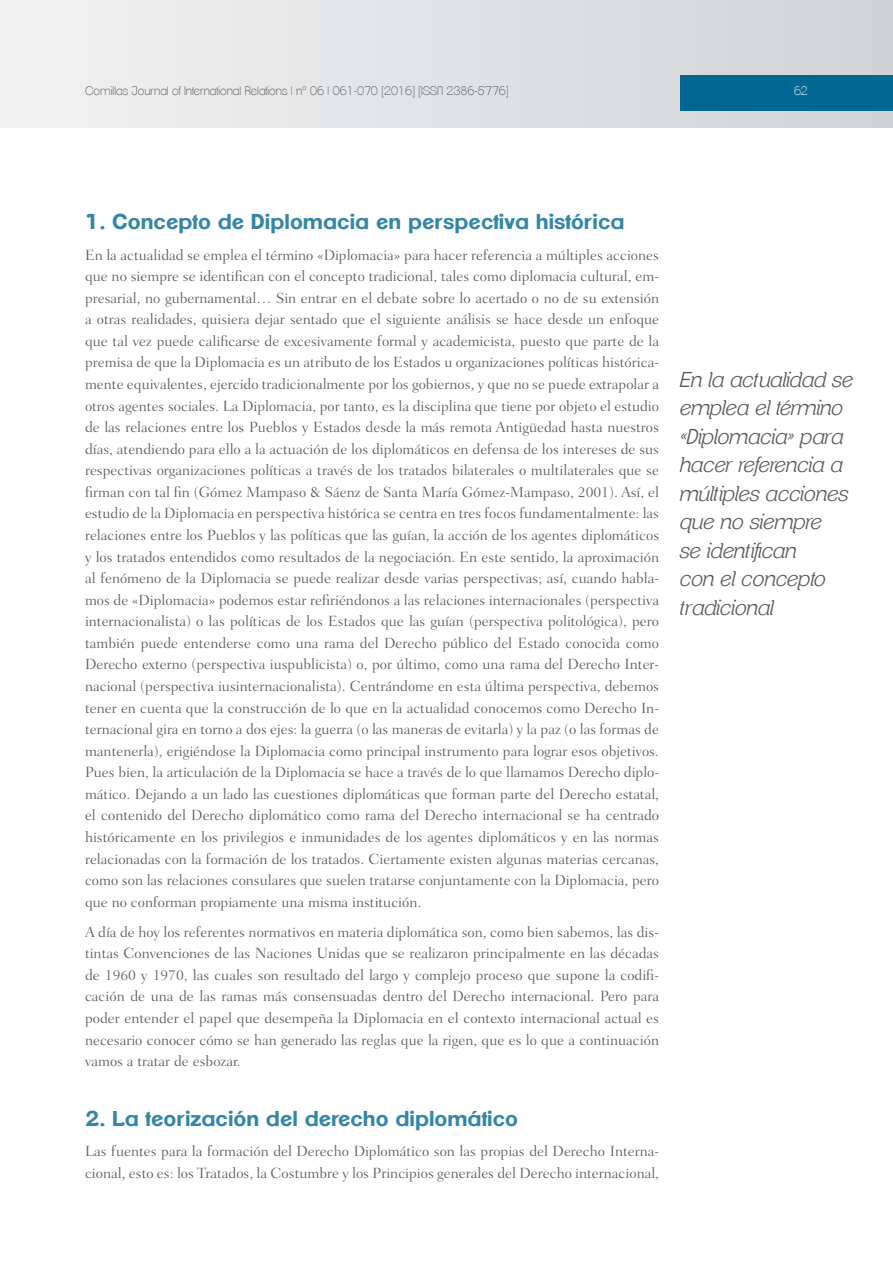
<style>
.page{position:relative;width:893px;height:1263px;background:#fff}
.page>*{position:absolute;margin:0;border:0;box-sizing:border-box;transform-origin:0 0}
.t1{font:italic 300 21px/28.5px "Clemente P Daf";color:#58595b}
.t2{font:700 21px "Clemente P Dam";color:#3386a8}
.t3{font:300 15px/21.6px "Fairfield LH";color:#58595b;text-align:justify}
.t4{font:200 12px "Clemente P Dac";color:#58595b}
.t5{font:200 12px "Clemente P Dac";color:#fff}
</style>
<div class="page">
<div style="left:0;top:0;width:893px;height:128px;background:linear-gradient(to right,#f1f2f2,#d1d3d4)"></div>
<div style="left:680px;top:75px;width:213px;height:36px;background:#006892"></div>
<p class="t4" style="left:85px;top:83px;width:425px">Comillas Journal of International Relations | nº 06 | 061-070 [2016] [ISSN 2386-5776]</p>
<p class="t5" style="left:794px;top:83px;width:15px">62</p>
<h1 class="t2" style="left:85px;top:209px;width:541px">1. Concepto de Diplomacia en perspectiva histórica</h1>
<p class="t3" style="left:85px;top:244px;width:576px">En la actualidad se emplea el término «Diplomacia» para hacer referencia a múltiples acciones que no siempre se identifican con el concepto tradicional, tales como diplomacia cultural, em&shy;presarial, no gubernamental… Sin entrar en el debate sobre lo acertado o no de su extensión a otras realidades, quisiera dejar sentado que el siguiente análisis se hace desde un enfoque que tal vez puede calificarse de excesivamente formal y academicista, puesto que parte de la premisa de que la Diplomacia es un atributo de los Estados u organizaciones políticas histórica&shy;mente equivalentes, ejercido tradicionalmente por los gobiernos, y que no se puede extrapolar a otros agentes sociales. La Diplomacia, por tanto, es la disciplina que tiene por objeto el estudio de las relaciones entre los Pueblos y Estados desde la más remota Antigüedad hasta nuestros días, atendiendo para ello a la actuación de los diplomáticos en defensa de los intereses de sus respectivas organizaciones políticas a través de los tratados bilaterales o multilaterales que se firman con tal fin (Gómez Mampaso &amp; Sáenz de Santa María Gómez-Mampaso, 2001). Así, el estudio de la Diplomacia en perspectiva histórica se centra en tres focos fundamentalmente: las relaciones entre los Pueblos y las políticas que las guían, la acción de los agentes diplomáticos y los tratados entendidos como resultados de la negociación. En este sentido, la aproximación al fenómeno de la Diplomacia se puede realizar desde varias perspectivas; así, cuando habla&shy;mos de «Diplomacia» podemos estar refiriéndonos a las relaciones internacionales (perspectiva internacionalista) o las políticas de los Estados que las guían (perspectiva politológica), pero también puede entenderse como una rama del Derecho público del Estado conocida como Derecho externo (perspectiva iuspublicista) o, por último, como una rama del Derecho Inter&shy;nacional (perspectiva iusinternacionalista). Centrándome en esta última perspectiva, debemos tener en cuenta que la construcción de lo que en la actualidad conocemos como Derecho In&shy;ternacional gira en torno a dos ejes: la guerra (o las maneras de evitarla) y la paz (o las formas de mantenerla), erigiéndose la Diplomacia como principal instrumento para lograr esos objetivos.<br>Pues bien, la articulación de la Diplomacia se hace a través de lo que llamamos Derecho diplo&shy;mático. Dejando a un lado las cuestiones diplomáticas que forman parte del Derecho estatal, el contenido del Derecho diplomático como rama del Derecho internacional se ha centrado históricamente en los privilegios e inmunidades de los agentes diplomáticos y en las normas relacionadas con la formación de los tratados. Ciertamente existen algunas materias cercanas, como son las relaciones consulares que suelen tratarse conjuntamente con la Diplomacia, pero que no conforman propiamente una misma institución.</p>
<p class="t3" style="left:85px;top:921px;width:576px">A día de hoy los referentes normativos en materia diplomática son, como bien sabemos, las dis&shy;tintas Convenciones de las Naciones Unidas que se realizaron principalmente en las décadas de 1960 y 1970, las cuales son resultado del largo y complejo proceso que supone la codifi&shy;cación de una de las ramas más consensuadas dentro del Derecho internacional. Pero para poder entender el papel que desempeña la Diplomacia en el contexto internacional actual es necesario conocer cómo se han generado las reglas que la rigen, que es lo que a continuación vamos a tratar de esbozar.</p>
<h1 class="t2" style="left:85px;top:1106px;width:435px">2. La teorización del derecho diplomático</h1>
<p class="t3" style="left:85px;top:1141px;width:576px">Las fuentes para la formación del Derecho Diplomático son las propias del Derecho Interna&shy;cional, esto es: los Tratados, la Costumbre y los Principios generales del Derecho internacional,</p>
<h1 class="t1" style="left:680px;top:365px;width:175px">En la actualidad se emplea el término «Diplomacia» para hacer referencia a múltiples acciones que no siempre<br>se identifican<br>con el concepto tradicional</h1>
</div>
